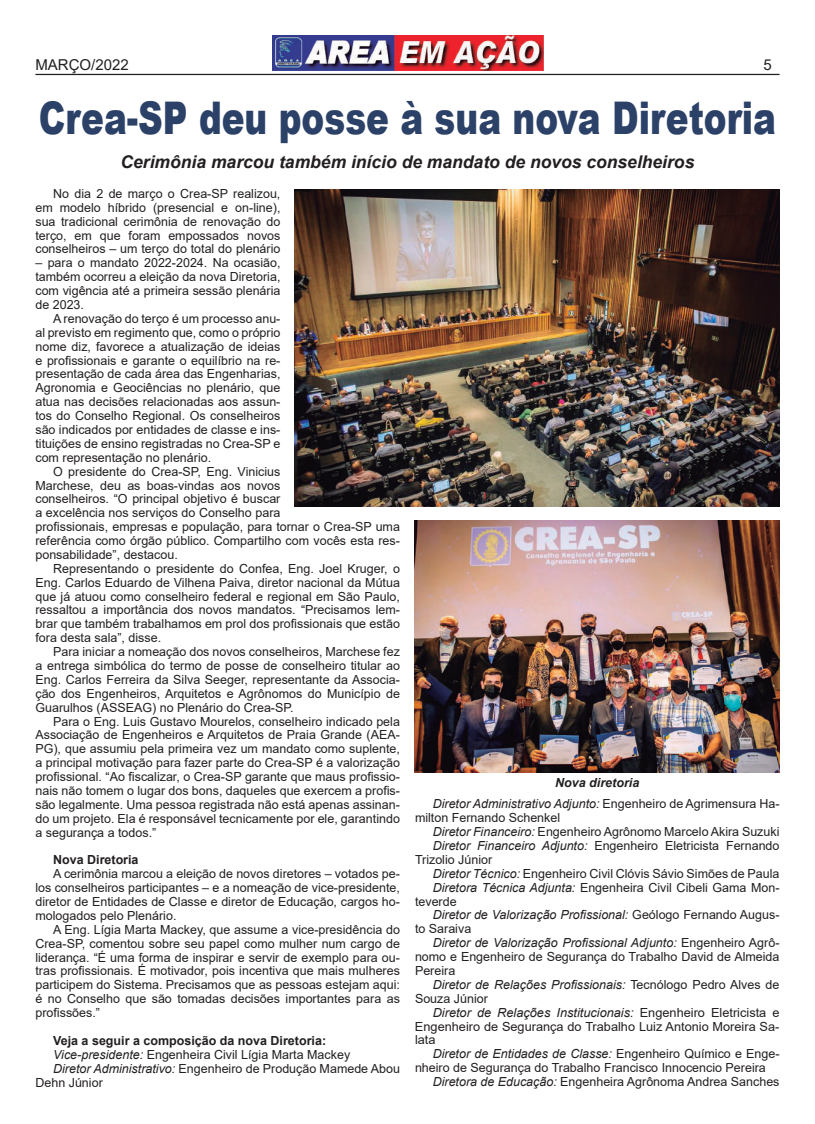
<style>
.page{position:relative;width:815px;height:1124px;background:#fff}
.page>*{position:absolute;margin:0;border:0;box-sizing:border-box;transform-origin:0 0}
.t1{font:45px "Arial MT Black";color:#2b4167;scale:.76 1}
.t2{font:italic 700 17.5px "Arial";color:#231f20}
.t3{font:15px "Arial";color:#231f20}
.t4{font:12.5px/13.9px "Arial";color:#231f20;text-align:justify}
.t5{font:italic 12.5px "Arial";color:#231f20}
.t6{font:700 12.5px "Arial";color:#231f20}
.t7{font:italic 700 12.5px "Arial";color:#231f20}
.s1{font-style:italic}
.s2{font-style:normal}
</style>
<div class="page">
<img style="left:273px;top:35px;width:270px;height:36px">
<hr style="left:35px;top:74px;width:745px;height:1px;background:#231f20">
<img style="left:295px;top:189px;width:485px;height:318px">
<img style="left:415px;top:520px;width:365px;height:252px">
<p class="t3" style="left:35px;top:55px;width:95px">MARÇO/2022</p>
<p class="t3" style="left:763px;top:55px;width:10px">5</p>
<h1 class="t1" style="left:39px;top:90px;width:971px">Crea-SP deu posse à sua nova Diretoria</h1>
<h2 class="t2" style="left:121px;top:150px;width:575px">Cerimônia marcou também início de mandato de novos conselheiros</h2>
<p class="t4" style="left:35px;top:186px;width:247px;text-indent:18px">No dia 2 de março o Crea-SP realizou, em modelo híbrido (presencial e on-line), sua tradicional cerimônia de renovação do terço, em que foram empossados novos conselheiros – um terço do total do plenário</p>
<p class="t4" style="left:35px;top:256px;width:247px">– para o mandato 2022-2024. Na ocasião, também ocorreu a eleição da nova Diretoria, com vigência até a primeira sessão plenária de 2023.</p>
<p class="t4" style="left:35px;top:311px;width:247px;text-indent:18px">A renovação do terço é um processo anu&shy;al previsto em regimento que, como o próprio nome diz, favorece a atualização de ideias e profissionais e garante o equilíbrio na re&shy;presentação de cada área das Engenharias, Agronomia e Geociências no plenário, que atua nas decisões relacionadas aos assun&shy;tos do Conselho Regional. Os conselheiros são indicados por entidades de classe e ins&shy;tituições de ensino registradas no Crea-SP e com representação no plenário.</p>
<p class="t4" style="left:35px;top:464px;width:366px;text-align:left;text-indent:18px">O presidente do Crea-SP, Eng. Vinicius<br>Marchese, deu as boas-vindas aos novos<br>conselheiros. “O principal objetivo é buscar<br>a excelência nos serviços do Conselho para<br>profissionais, empresas e população, para tornar o Crea-SP uma referência como órgão público. Compartilho com vocês esta res&shy;ponsabilidade”, destacou.</p>
<p class="t4" style="left:35px;top:561px;width:366px;text-indent:18px">Representando o presidente do Confea, Eng. Joel Kruger, o Eng. Carlos Eduardo de Vilhena Paiva, diretor nacional da Mútua que já atuou como conselheiro federal e regional em São Paulo, ressaltou a importância dos novos mandatos. “Precisamos lem&shy;brar que também trabalhamos em prol dos profissionais que estão fora desta sala”, disse.</p>
<p class="t4" style="left:35px;top:644px;width:366px;text-indent:18px">Para iniciar a nomeação dos novos conselheiros, Marchese fez a entrega simbólica do termo de posse de conselheiro titular ao Eng. Carlos Ferreira da Silva Seeger, representante da Associa&shy;ção dos Engenheiros, Arquitetos e Agrônomos do Município de Guarulhos (ASSEAG) no Plenário do Crea-SP.</p>
<p class="t4" style="left:35px;top:714px;width:366px;text-indent:18px">Para o Eng. Luis Gustavo Mourelos, conselheiro indicado pela Associação de Engenheiros e Arquitetos de Praia Grande (AEA-PG), que assumiu pela primeira vez um mandato como suplente, a principal motivação para fazer parte do Crea-SP é a valorização profissional. “Ao fiscalizar, o Crea-SP garante que maus profissio&shy;nais não tomem o lugar dos bons, daqueles que exercem a profis&shy;são legalmente. Uma pessoa registrada não está apenas assinan&shy;do um projeto. Ela é responsável tecnicamente por ele, garantindo a segurança a todos.”</p>
<p class="t6" style="left:53px;top:851px;width:87px">Nova Diretoria</p>
<p class="t4" style="left:35px;top:866px;width:366px;text-indent:18px">A cerimônia marcou a eleição de novos diretores – votados pe&shy;los conselheiros participantes – e a nomeação de vice-presidente, diretor de Entidades de Classe e diretor de Educação, cargos ho&shy;mologados pelo Plenário.</p>
<p class="t4" style="left:35px;top:922px;width:366px;text-indent:18px">A Eng. Lígia Marta Mackey, que assume a vice-presidência do Crea-SP, comentou sobre seu papel como mulher num cargo de liderança. “É uma forma de inspirar e servir de exemplo para ou&shy;tras profissionais. É motivador, pois incentiva que mais mulheres participem do Sistema. Precisamos que as pessoas estejam aqui: é no Conselho que são tomadas decisões importantes para as profissões.”</p>
<p class="t6" style="left:53px;top:1031px;width:275px">Veja a seguir a composição da nova Diretoria:</p>
<p class="t4" style="left:53px;top:1047px;width:299px"><span class="s1">Vice-presidente:</span> Engenheira Civil Lígia Marta Mackey</p>
<p class="t4" style="left:53px;top:1061px;width:348px"><span class="s1">Diretor Administrativo:</span> Engenheiro de Produção Mamede Abou</p>
<p class="t4" style="left:35px;top:1074px;width:69px">Dehn Júnior</p>
<p class="t7" style="left:555px;top:773px;width:86px">Nova diretoria</p>
<p class="t4" style="left:415px;top:796px;width:366px;text-indent:18px"><span class="s1">Diretor Administrativo Adjunto:</span> Engenheiro de Agrimensura Ha&shy;milton Fernando Schenkel</p>
<p class="t4" style="left:433px;top:824px;width:348px"><span class="s1">Diretor Financeiro:</span> Engenheiro Agrônomo Marcelo Akira Suzuki</p>
<p class="t4" style="left:433px;top:838px;width:348px"><span class="s1">Diretor Financeiro Adjunto:</span> Engenheiro Eletricista Fernando</p>
<p class="t4" style="left:415px;top:852px;width:79px">Trizolio Júnior</p>
<p class="t4" style="left:433px;top:866px;width:348px"><span class="s1">Diretor Técnico:</span> Engenheiro Civil Clóvis Sávio Simões de Paula</p>
<p class="t4" style="left:433px;top:880px;width:348px"><span class="s1">Diretora Técnica Adjunta:</span> Engenheira Civil Cibeli Gama Mon-</p>
<p class="t4" style="left:415px;top:894px;width:43px">teverde</p>
<p class="t5" style="left:433px;top:906px;width:348px">Diretor de Valorização Profissional: <span class="s2">Geólogo Fernando Augus-</span></p>
<p class="t4" style="left:415px;top:921px;width:58px">to Saraiva</p>
<p class="t5" style="left:433px;top:934px;width:348px">Diretor de Valorização Profissional Adjunto: <span class="s2">Engenheiro Agrô-</span></p>
<p class="t4" style="left:415px;top:949px;width:366px">nomo e Engenheiro de Segurança do Trabalho David de Almeida</p>
<p class="t4" style="left:415px;top:963px;width:42px">Pereira</p>
<p class="t5" style="left:433px;top:976px;width:348px">Diretor de Relações Profissionais: <span class="s2">Tecnólogo Pedro Alves de</span></p>
<p class="t4" style="left:415px;top:991px;width:74px">Souza Júnior</p>
<p class="t5" style="left:433px;top:1003px;width:348px">Diretor de Relações Institucionais: <span class="s2">Engenheiro Eletricista e</span></p>
<p class="t4" style="left:415px;top:1018px;width:366px">Engenheiro de Segurança do Trabalho Luiz Antonio Moreira Sa-</p>
<p class="t4" style="left:415px;top:1032px;width:22px">lata</p>
<p class="t5" style="left:433px;top:1045px;width:348px">Diretor de Entidades de Classe: <span class="s2">Engenheiro Químico e Enge-</span></p>
<p class="t4" style="left:415px;top:1060px;width:352px">nheiro de Segurança do Trabalho Francisco Innocencio Pereira</p>
<p class="t4" style="left:433px;top:1074px;width:348px"><span class="s1">Diretora de Educação:</span> Engenheira Agrônoma Andrea Sanches</p>
</div>
